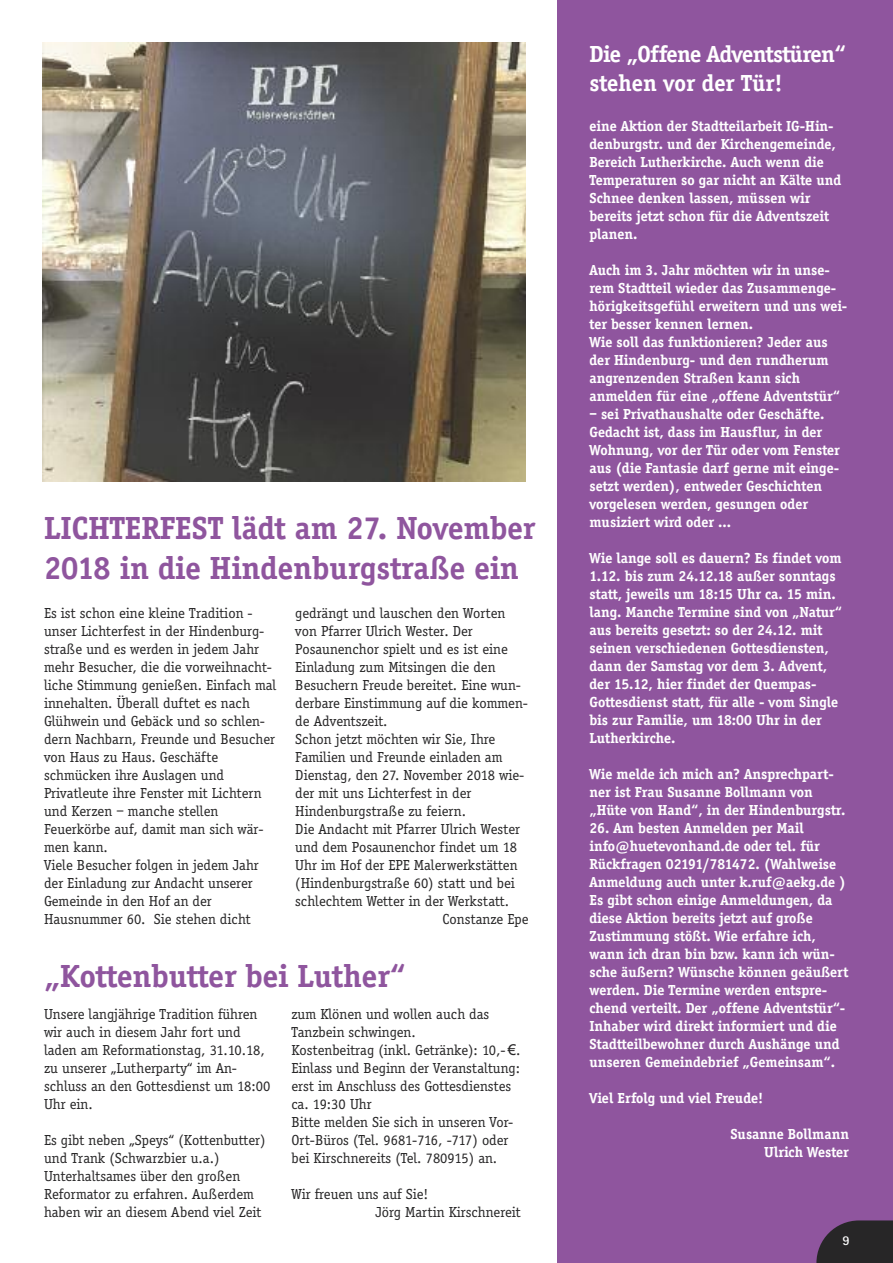
<style>
.page{position:relative;width:893px;height:1263px;background:#fff}
.page>*{position:absolute;margin:0;border:0;box-sizing:border-box;transform-origin:0 0}
.t1{font:700 33px/39.6px "Officina Serif";color:#8f559e}
.t2{font:700 24px/28.8px "Officina Serif";letter-spacing:-.025em;color:#fff}
.t3{font:15px/18px "Officina Serif";color:#272627}
.t4{font:700 15px/18px "Officina Serif";color:#fff}
.t5{font:700 13.5px "Rotis Sans Serif";color:#fff}
.s1{font-family:"Arial"}
</style>
<div class="page">
<div style="left:557px;top:0;width:336px;height:1263px;background:#8f559e"></div>
<svg style="left:816px;top:1220px;width:77px;height:43px;background:#342c36"></svg>
<img style="left:43px;top:43px;width:482px;height:438px">
<h1 class="t1" style="left:44px;top:508px;width:493px">LICHTERFEST lädt am 27. November<br>2018 in die Hindenburgstraße ein</h1>
<p class="t3" style="left:44px;top:604px;width:234px">Es ist schon eine kleine Tradition - unser Lichterfest in der Hindenburg&shy;straße und es werden in jedem Jahr mehr Besucher, die die vorweihnacht&shy;liche Stimmung genießen. Einfach mal innehalten. Überall duftet es nach<br>Glühwein und Gebäck und so schlen&shy;dern Nachbarn, Freunde und Besucher von Haus zu Haus. Geschäfte schmücken ihre Auslagen und<br>Privatleute ihre Fenster mit Lichtern und Kerzen – manche stellen<br>Feuerkörbe auf, damit man sich wär&shy;men kann.<br>Viele Besucher folgen in jedem Jahr der Einladung zur Andacht unserer<br>Gemeinde in den Hof an der<br>Hausnummer 60. Sie stehen dicht</p>
<p class="t3" style="left:295px;top:604px;width:212px">gedrängt und lauschen den Worten</p>
<p class="t3" style="left:295px;top:622px;width:179px">von Pfarrer Ulrich Wester. Der</p>
<p class="t3" style="left:295px;top:640px;width:214px">Posaunenchor spielt und es ist eine</p>
<p class="t3" style="left:295px;top:658px;width:202px">Einladung zum Mitsingen die den</p>
<p class="t3" style="left:295px;top:676px;width:227px">Besuchern Freude bereitet. Eine wun-</p>
<p class="t3" style="left:295px;top:694px;width:234px">derbare Einstimmung auf die kommen-</p>
<p class="t3" style="left:295px;top:712px;width:94px">de Adventszeit.</p>
<p class="t3" style="left:295px;top:730px;width:202px">Schon jetzt möchten wir Sie, Ihre</p>
<p class="t3" style="left:295px;top:748px;width:209px">Familien und Freunde einladen am</p>
<p class="t3" style="left:295px;top:766px;width:231px">Dienstag, den 27. November 2018 wie-</p>
<p class="t3" style="left:295px;top:784px;width:178px">der mit uns Lichterfest in der</p>
<p class="t3" style="left:295px;top:802px;width:172px">Hindenburgstraße zu feiern.</p>
<p class="t3" style="left:295px;top:820px;width:226px">Die Andacht mit Pfarrer Ulrich Wester</p>
<p class="t3" style="left:295px;top:838px;width:223px">und dem Posaunenchor findet um 18</p>
<p class="t3" style="left:295px;top:856px;width:224px">Uhr im Hof der EPE Malerwerkstätten</p>
<p class="t3" style="left:295px;top:874px;width:221px">(Hindenburgstraße 60) statt und bei</p>
<p class="t3" style="left:295px;top:892px;width:215px">schlechtem Wetter in der Werkstatt.</p>
<p class="t3" style="left:443px;top:910px;width:88px">Constanze Epe</p>
<h1 class="t1" style="left:44px;top:956px;width:363px">„Kottenbutter bei Luther“</h1>
<p class="t3" style="left:44px;top:1005px;width:228px">Unsere langjährige Tradition führen wir auch in diesem Jahr fort und laden am Reformationstag, 31.10.18, zu unserer „Lutherparty“ im An&shy;schluss an den Gottesdienst um 18:00<br>Uhr ein.</p>
<p class="t3" style="left:44px;top:1131px;width:223px">Es gibt neben „Speys“ (Kottenbutter) und Trank (Schwarzbier u.a.)<br>Unterhaltsames über den großen Reformator zu erfahren. Außerdem haben wir an diesem Abend viel Zeit</p>
<p class="t3" style="left:291px;top:1005px;width:230px">zum Klönen und wollen auch das<br>Tanzbein schwingen.<br>Kostenbeitrag (inkl. Getränke): 10,- <span class="s1">€</span>.<br>Einlass und Beginn der Veranstaltung: erst im Anschluss des Gottesdienstes ca. 19:30 Uhr<br>Bitte melden Sie sich in unseren Vor-<br>Ort-Büros (Tel. 9681-716, -717) oder bei Kirschnereits (Tel. 780915) an.</p>
<p class="t3" style="left:375px;top:1185px;width:147px;text-indent:-84px">Wir freuen uns auf Sie!<br>Jörg Martin Kirschnereit</p>
<h2 class="t2" style="left:589px;top:39px;width:258px">Die „Offene Adventstüren“ stehen vor der Tür!</h2>
<p class="t4" style="left:589px;top:117px;width:253px">eine Aktion der Stadtteilarbeit IG-Hin&shy;denburgstr. und der Kirchengemeinde, Bereich Lutherkirche. Auch wenn die Temperaturen so gar nicht an Kälte und Schnee denken lassen, müssen wir bereits jetzt schon für die Adventszeit planen.</p>
<p class="t4" style="left:589px;top:261px;width:259px">Auch im 3. Jahr möchten wir in unse&shy;rem Stadtteil wieder das Zusammenge&shy;hörigkeitsgefühl erweitern und uns wei&shy;ter besser kennen lernen.<br>Wie soll das funktionieren? Jeder aus der Hindenburg- und den rundherum angrenzenden Straßen kann sich anmelden für eine „offene Adventstür“</p>
<p class="t4" style="left:589px;top:405px;width:252px">– sei Privathaushalte oder Geschäfte.<br>Gedacht ist, dass im Hausflur, in der Wohnung, vor der Tür oder vom Fenster aus (die Fantasie darf gerne mit einge&shy;setzt werden), entweder Geschichten vorgelesen werden, gesungen oder musiziert wird oder …</p>
<p class="t4" style="left:589px;top:549px;width:254px">Wie lange soll es dauern? Es findet vom 1.12. bis zum 24.12.18 außer sonntags statt, jeweils um 18:15 Uhr ca. 15 min. lang. Manche Termine sind von „Natur“ aus bereits gesetzt: so der 24.12. mit seinen verschiedenen Gottesdiensten, dann der Samstag vor dem 3. Advent, der 15.12, hier findet der Quempas-Gottesdienst statt, für alle - vom Single bis zur Familie, um 18:00 Uhr in der Lutherkirche.</p>
<p class="t4" style="left:589px;top:765px;width:257px">Wie melde ich mich an? Ansprechpart&shy;ner ist Frau Susanne Bollmann von „Hüte von Hand“, in der Hindenburgstr.</p>
<p class="t4" style="left:589px;top:819px;width:260px">26. Am besten Anmelden per Mail info@huetevonhand.de oder tel. für Rückfragen 02191/781472. (Wahlweise Anmeldung auch unter k.ruf@aekg.de )<br>Es gibt schon einige Anmeldungen, da diese Aktion bereits jetzt auf große Zustimmung stößt. Wie erfahre ich, wann ich dran bin bzw. kann ich wün&shy;sche äußern? Wünsche können geäußert werden. Die Termine werden entspre&shy;chend verteilt. Der „offene Adventstür“- Inhaber wird direkt informiert und die Stadtteilbewohner durch Aushänge und unseren Gemeindebrief „Gemeinsam“.</p>
<p class="t4" style="left:589px;top:1089px;width:175px">Viel Erfolg und viel Freude!</p>
<p class="t4" style="left:730px;top:1125px;width:120px;text-align:right">Susanne Bollmann<br>Ulrich Wester</p>
<p class="t5" style="left:842px;top:1235px;width:9px">9</p>
</div>
